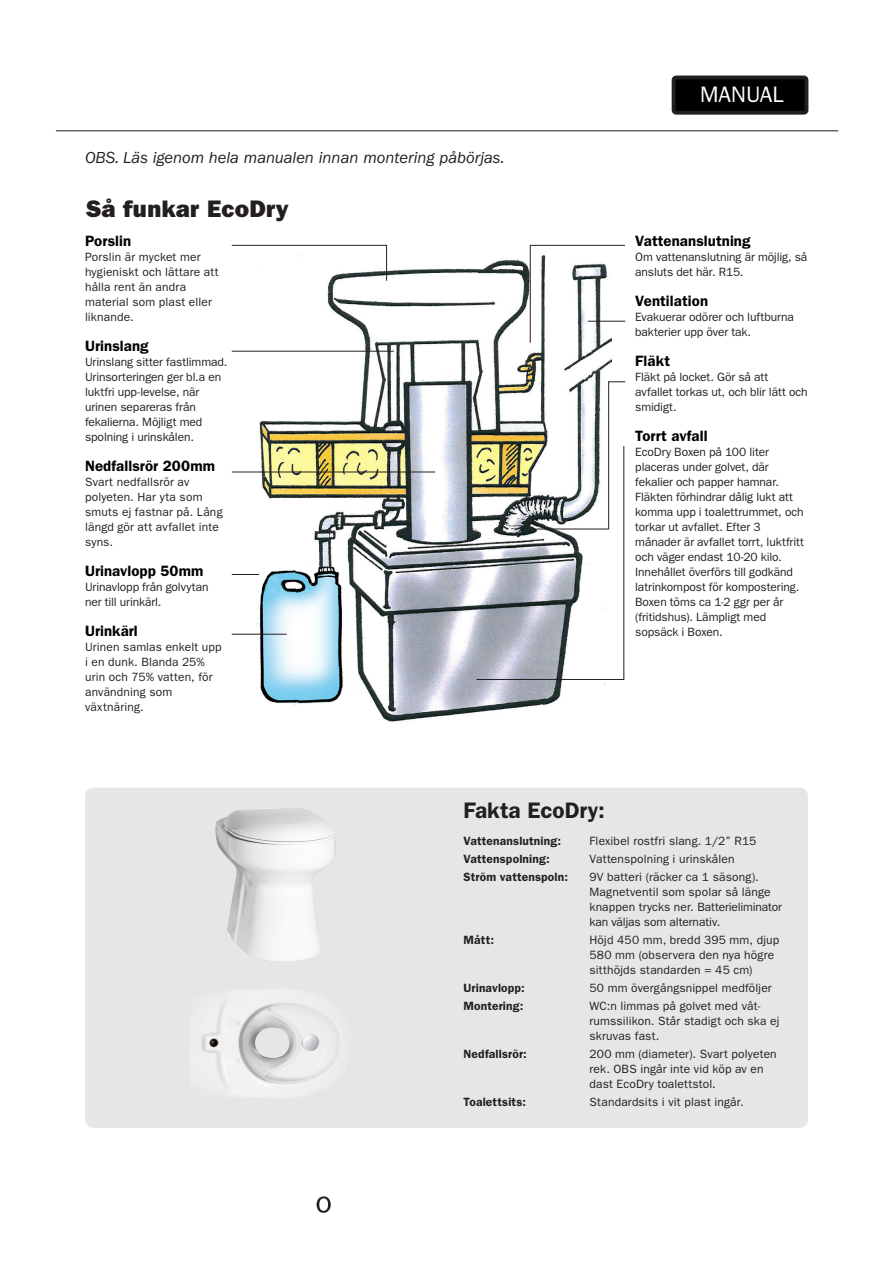
<style>
.page{position:relative;width:893px;height:1263px;background:#fff}
.page>*{position:absolute;margin:0;border:0;box-sizing:border-box;transform-origin:0 0}
.t1{font:24px "ITC Franklin Gothic Std Hvy";letter-spacing:.01em;color:#231f20}
.t2{font:600 22.5px "ITC Franklin Gothic Std";color:#231f20}
.t3{font:22.5px "ITC Franklin Gothic Std";color:#fff}
.t4{font:italic 16.5px "ITC Franklin Gothic Std";color:#231f20}
.t5{font:600 15px "ITC Franklin Gothic Std";letter-spacing:.005em;color:#000}
.t6{font:12px/15px "ITC Franklin Gothic Std";letter-spacing:.005em;color:#231f20}
.t7{font:600 12px "ITC Franklin Gothic Std";letter-spacing:.015em;color:#231f20}
</style>
<div class="page">
<div style="left:85px;top:788px;width:723px;height:340px;background:#e6e6e6;border-radius:9px"></div>
<img style="left:215px;top:808px;width:121px;height:153px">
<img style="left:201px;top:991px;width:140px;height:105px">
<svg style="left:317px;top:1196px;width:14px;height:17px"></svg>
<img style="left:249px;top:249px;width:363px;height:473px">
<hr style="left:232px;top:472px;width:203px;height:1px;background:#231f20">
<hr style="left:232px;top:634px;width:55px;height:1px;background:#231f20">
<hr style="left:530px;top:245px;width:95px;height:1px;background:#231f20">
<hr style="left:530px;top:245px;width:1px;height:98px;background:#231f20">
<hr style="left:476px;top:679px;width:148px;height:1px;background:#231f20">
<hr style="left:623px;top:446px;width:1px;height:234px;background:#231f20">
<svg style="left:609px;top:381px;width:16px;height:1px"></svg>
<hr style="left:608px;top:381px;width:1px;height:148px;background:#231f20">
<hr style="left:536px;top:529px;width:73px;height:1px;background:#231f20">
<hr style="left:588px;top:321px;width:37px;height:1px;background:#231f20">
<hr style="left:232px;top:351px;width:162px;height:1px;background:#231f20">
<hr style="left:386px;top:245px;width:1px;height:36px;background:#231f20">
<hr style="left:232px;top:245px;width:155px;height:1px;background:#231f20">
<svg style="left:232px;top:574px;width:27px;height:1px"></svg>
<div style="left:674px;top:77px;width:132px;height:36px;background:#000;border-radius:3px"></div>
<div style="left:672px;top:76px;width:136px;height:39px;border:4px solid #231f20;border-radius:3px"></div>
<hr style="left:56px;top:131px;width:782px;height:1px;background:#231f20">
<p class="t4" style="left:85px;top:148px;width:421px">OBS. Läs igenom hela manualen innan montering påbörjas.</p>
<p class="t1" style="left:86px;top:194px;width:205px">Så funkar EcoDry</p>
<p class="t5" style="left:85px;top:232px;width:48px">Porslin</p>
<p class="t6" style="left:85px;top:250px;width:135px">Porslin är mycket mer hygieniskt och lättare att hålla rent än andra material som plast eller liknande.</p>
<p class="t5" style="left:85px;top:337px;width:65px">Urinslang</p>
<p class="t6" style="left:85px;top:355px;width:144px">Urinslang sitter fastlimmad.<br>Urinsorteringen ger bl.a en luktfri upp-levelse, när urinen separeras från fekalierna. Möjligt med spolning i urinskålen.</p>
<p class="t5" style="left:85px;top:457px;width:132px">Nedfallsrör 200mm</p>
<p class="t6" style="left:85px;top:475px;width:139px">Svart nedfallsrör av polyeten. Har yta som smuts ej fastnar på. Lång längd gör att avfallet inte syns.</p>
<p class="t5" style="left:85px;top:562px;width:120px">Urinavlopp 50mm</p>
<p class="t6" style="left:85px;top:580px;width:125px">Urinavlopp från golvytan ner till urinkärl.</p>
<p class="t5" style="left:85px;top:622px;width:54px">Urinkärl</p>
<p class="t6" style="left:85px;top:640px;width:138px">Urinen samlas enkelt upp i en dunk. Blanda 25% urin och 75% vatten, för användning som växtnäring.</p>
<p class="t3" style="left:700px;top:82px;width:85px">MANUAL</p>
<p class="t5" style="left:635px;top:232px;width:117px">Vattenanslutning</p>
<p class="t6" style="left:635px;top:250px;width:174px">Om vattenanslutning är möjlig, så ansluts det här. R15.</p>
<p class="t5" style="left:635px;top:292px;width:74px">Ventilation</p>
<p class="t6" style="left:635px;top:310px;width:160px">Evakuerar odörer och luftburna bakterier upp över tak.</p>
<p class="t5" style="left:635px;top:352px;width:36px">Fläkt</p>
<p class="t6" style="left:635px;top:370px;width:174px">Fläkt på locket. Gör så att avfallet torkas ut, och blir lätt och smidigt.</p>
<p class="t5" style="left:635px;top:427px;width:74px">Torrt avfall</p>
<p class="t6" style="left:635px;top:445px;width:170px">EcoDry Boxen på 100 liter placeras under golvet, där fekalier och papper hamnar.<br>Fläkten förhindrar dålig lukt att komma upp i toalettrummet, och torkar ut avfallet. Efter 3 månader är avfallet torrt, luktfritt och väger endast 10-20 kilo.<br>Innehållet överförs till godkänd latrinkompost för kompostering.<br>Boxen töms ca 1-2 ggr per år (fritidshus). Lämpligt med sopsäck i Boxen.</p>
<p class="t2" style="left:463px;top:797px;width:143px">Fakta EcoDry:</p>
<p class="t7" style="left:463px;top:834px;width:99px">Vattenanslutning:</p>
<p class="t6" style="left:589px;top:834px;width:168px">Flexibel rostfri slang. 1/2” R15</p>
<p class="t7" style="left:463px;top:852px;width:88px">Vattenspolning:</p>
<p class="t6" style="left:589px;top:852px;width:146px">Vattenspolning i urinskålen</p>
<p class="t7" style="left:463px;top:870px;width:106px">Ström vattenspoln:</p>
<p class="t6" style="left:589px;top:870px;width:194px">9V batteri (räcker ca 1 säsong).<br>Magnetventil som spolar så länge knappen trycks ner. Batterieliminator kan väljas som alternativ.</p>
<p class="t7" style="left:463px;top:933px;width:32px">Mått:</p>
<p class="t6" style="left:589px;top:933px;width:191px">Höjd 450 mm, bredd 395 mm, djup<br>580 mm (observera den nya högre sitthöjds standarden = 45 cm)</p>
<p class="t7" style="left:463px;top:981px;width:63px">Urinavlopp:</p>
<p class="t6" style="left:589px;top:981px;width:184px">50 mm övergångsnippel medföljer</p>
<p class="t7" style="left:463px;top:999px;width:61px">Montering:</p>
<p class="t6" style="left:589px;top:999px;width:191px">WC:n limmas på golvet med våt&shy;rumssilikon. Står stadigt och ska ej skruvas fast.</p>
<p class="t7" style="left:463px;top:1047px;width:65px">Nedfallsrör:</p>
<p class="t6" style="left:589px;top:1047px;width:189px">200 mm (diameter). Svart polyeten rek. OBS ingår inte vid köp av en dast EcoDry toalettstol.</p>
<p class="t7" style="left:463px;top:1095px;width:64px">Toalettsits:</p>
<p class="t6" style="left:589px;top:1095px;width:156px">Standardsits i vit plast ingår.</p>
</div>
